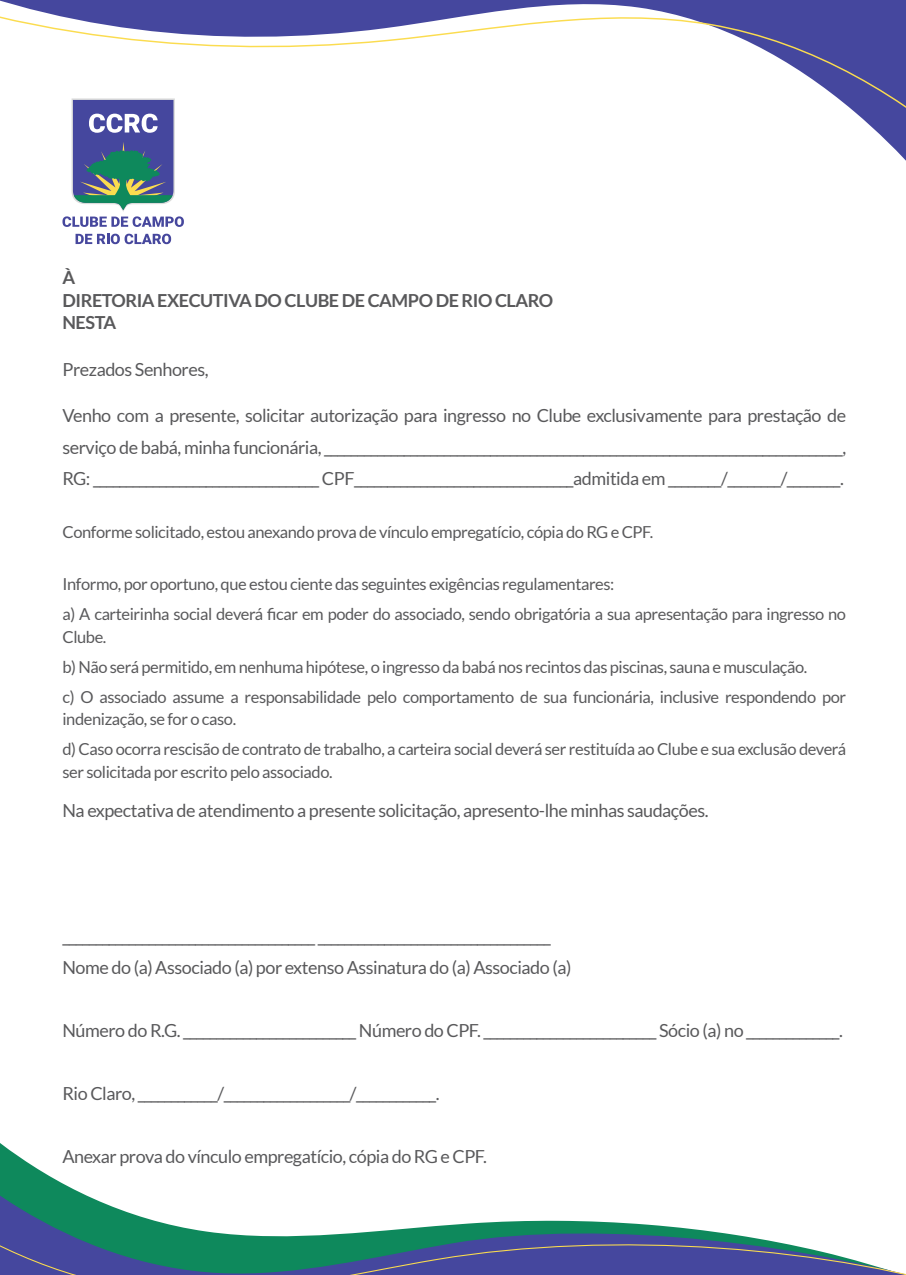
<style>
.page{position:relative;width:906px;height:1275px;background:#fff}
.page>*{position:absolute;margin:0;border:0;box-sizing:border-box;transform-origin:0 0}
.t1{font:18px/31.5px "Lato";letter-spacing:-.025em;color:#59595b;text-align:justify}
.t2{font:700 18px/22.5px "Lato";letter-spacing:-.025em;color:#59595b}
.t3{font:16.5px/30px "Lato";letter-spacing:-.025em;color:#59595b}
</style>
<div class="page">
<svg style="left:0;top:0;width:906px;height:245px"></svg>
<svg style="left:0;top:1143px;width:906px;height:132px"></svg>
<p class="t2" style="left:62px;top:266px;width:492px">À<br>DIRETORIA EXECUTIVA DO CLUBE DE CAMPO DE RIO CLARO<br>NESTA</p>
<p class="t1" style="left:62px;top:353px;width:148px">Prezados Senhores,</p>
<p class="t1" style="left:62px;top:400px;width:785px">Venho com a presente, solicitar autorização para ingresso no Clube exclusivamente para prestação de serviço de babá, minha funcionária, ______________________________________________________________________________, RG: __________________________________ CPF_________________________________admitida em ________/________/________.</p>
<p class="t3" style="left:62px;top:517px;width:592px">Conforme solicitado, estou anexando prova de vínculo empregatício, cópia do RG e CPF.</p>
<p class="t3" style="left:62px;top:569px;width:785px">Informo, por oportuno, que estou ciente das seguintes exigências regulamentares:<br>a) A carteirinha social deverá ficar em poder do associado, sendo obrigatória a sua apresentação para ingresso no</p>
<p class="t3" style="left:62px;top:622px;width:785px">Clube.<br>b) Não será permitido, em nenhuma hipótese, o ingresso da babá nos recintos das piscinas, sauna e musculação.<br>c) O associado assume a responsabilidade pelo comportamento de sua funcionária, inclusive respondendo por</p>
<p class="t3" style="left:62px;top:704px;width:785px">indenização, se for o caso.<br>d) Caso ocorra rescisão de contrato de trabalho, a carteira social deverá ser restituída ao Clube e sua exclusão deverá</p>
<p class="t3" style="left:62px;top:757px;width:272px">ser solicitada por escrito pelo associado.</p>
<p class="t1" style="left:62px;top:794px;width:648px">Na expectativa de atendimento a presente solicitação, apresento-lhe minhas saudações.</p>
<p class="t1" style="left:62px;top:920px;width:510px">______________________________________ ___________________________________<br>Nome do (a) Associado (a) por extenso Assinatura do (a) Associado (a)</p>
<p class="t1" style="left:62px;top:1015px;width:782px">Número do R.G. __________________________ Número do CPF. __________________________ Sócio (a) no ______________.</p>
<p class="t1" style="left:62px;top:1078px;width:379px">Rio Claro, ____________/___________________/____________.</p>
<p class="t1" style="left:62px;top:1141px;width:426px">Anexar prova do vínculo empregatício, cópia do RG e CPF.</p>
</div>
